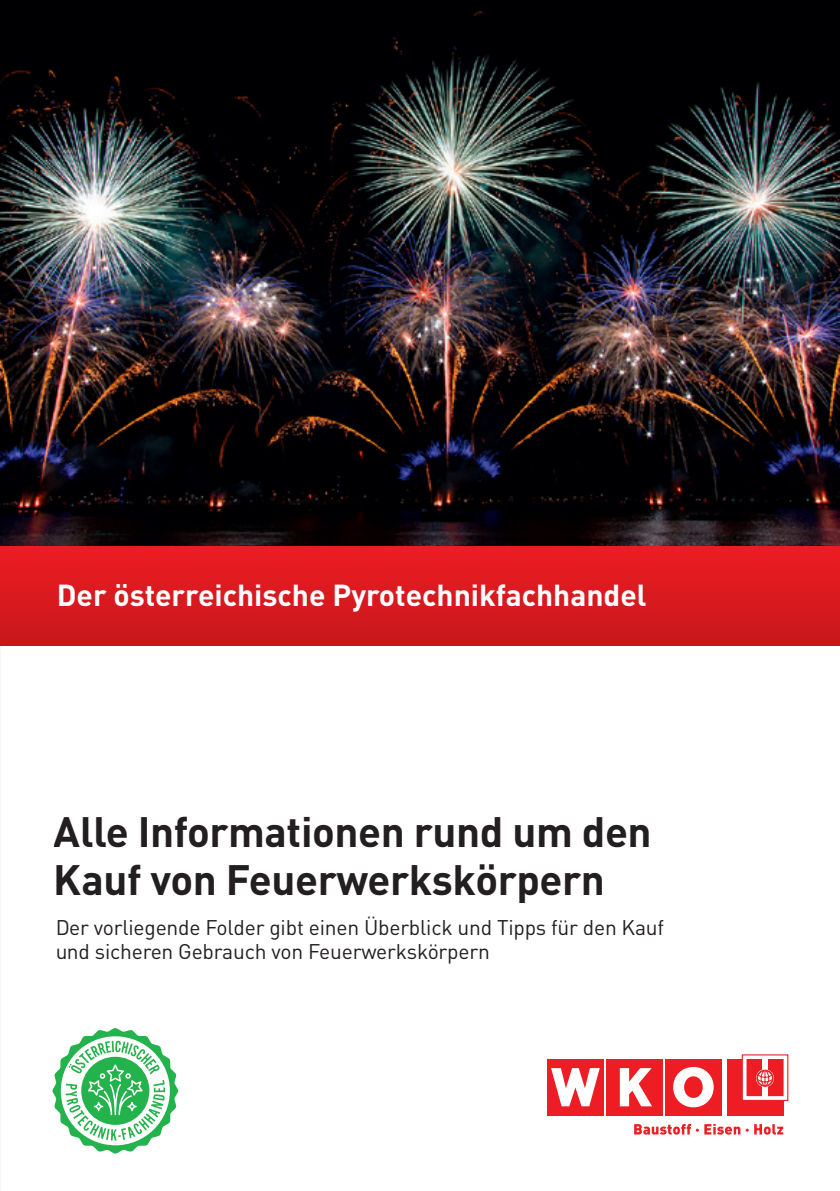
<style>
.page{position:relative;width:840px;height:1191px;background:#fff}
.page>*{position:absolute;margin:0;border:0;box-sizing:border-box;transform-origin:0 0}
.t1{font:700 42px/48px "DIN Pro";letter-spacing:-.01em;color:#231f20}
.t2{font:700 30px "DIN Pro";color:#fff}
.t3{font:21px/24px "DIN Pro";letter-spacing:-.01em;color:#231f20}
</style>
<div class="page">
<div style="left:0;top:545px;width:839px;height:101px;background:linear-gradient(to bottom,#ed1c22,#c7181d)"></div>
<img style="left:0;top:0;width:839px;height:545px">
<div style="left:665px;top:1059px;width:56px;height:56px;background:#ee1d23"></div>
<div style="left:606px;top:1059px;width:56px;height:56px;background:#ee1d23"></div>
<svg style="left:619px;top:1068px;width:32px;height:38px"></svg>
<div style="left:547px;top:1059px;width:56px;height:56px;background:#ee1d23"></div>
<svg style="left:551px;top:1068px;width:48px;height:38px"></svg>
<div style="left:672px;top:1067px;width:41px;height:40px;background:#fff;border-radius:50%"></div>
<div style="left:683px;top:1076px;width:19px;height:22px;background:#ee1d23;border-radius:50%"></div>
<div style="left:726px;top:1059px;width:56px;height:56px;background:#ee1d23"></div>
<svg style="left:743px;top:1059px;width:41px;height:40px"></svg>
<div style="left:741px;top:1054px;width:46px;height:47px;border:1px solid #ee1d23"></div>
<div style="left:746px;top:1059px;width:15px;height:36px;background:#ee1d23"></div>
<div style="left:746px;top:1059px;width:15px;height:36px;border:1px solid #ee1d23"></div>
<div style="left:768px;top:1059px;width:14px;height:36px;background:#ee1d23"></div>
<div style="left:755px;top:1069px;width:18px;height:18px;border:2px solid #fff;border-radius:50%"></div>
<div style="left:756px;top:1070px;width:17px;height:16px;border:1px solid #ee1d23;border-radius:50%"></div>
<svg style="left:756px;top:1070px;width:16px;height:16px"></svg>
<svg style="left:634px;top:1124px;width:64px;height:10px"></svg>
<svg style="left:704px;top:1124px;width:78px;height:10px"></svg>
<svg style="left:52px;top:1028px;width:126px;height:125px"></svg>
<h2 class="t2" style="left:57px;top:575px;width:591px">Der österreichische Pyrotechnikfachhandel</h2>
<h1 class="t1" style="left:54px;top:806px;width:599px">Alle Informationen rund um den<br>Kauf von Feuerwerkskörpern</h1>
<p class="t3" style="left:55px;top:914px;width:610px">Der vorliegende Folder gibt einen Überblick und Tipps für den Kauf und sicheren Gebrauch von Feuerwerkskörpern</p>
</div>
